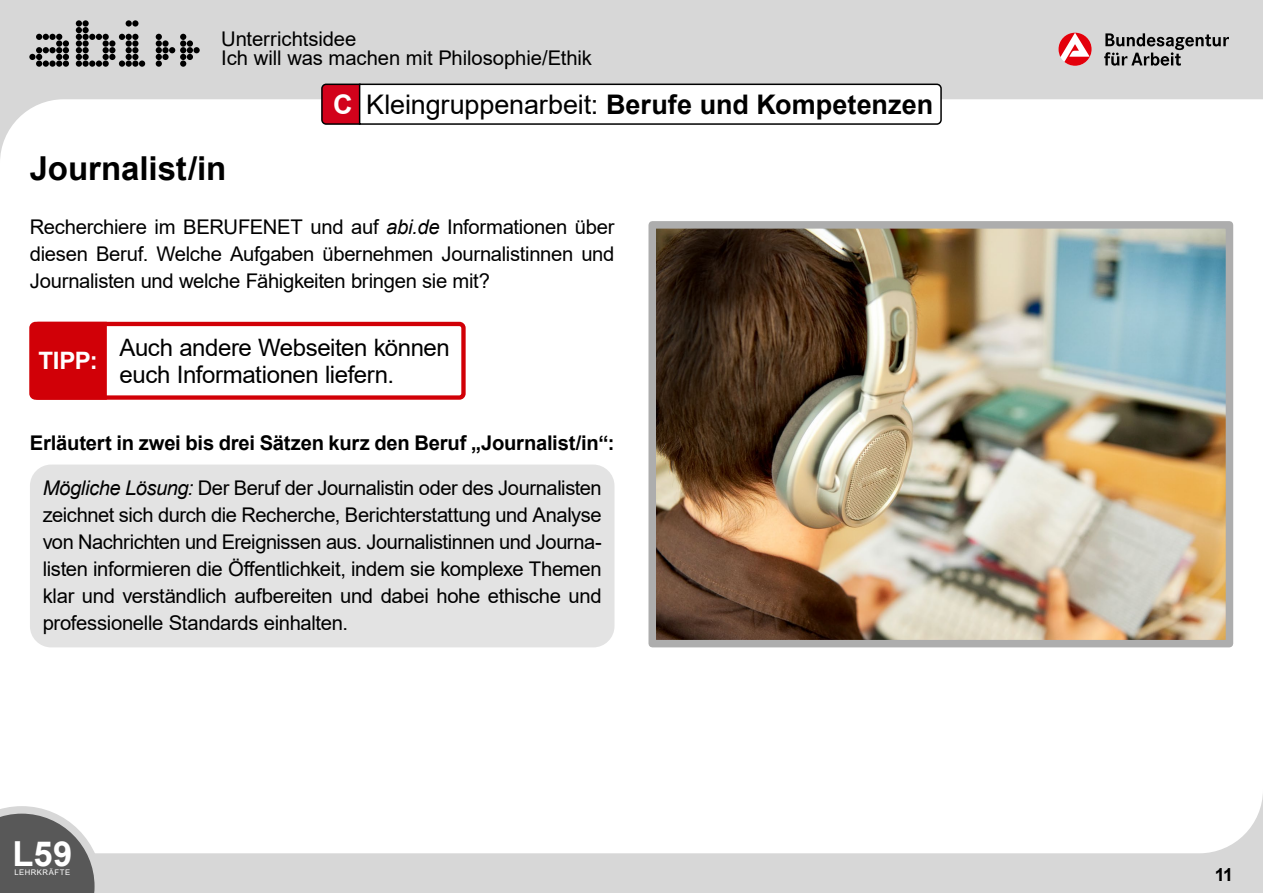
<style>
.page{position:relative;width:1263px;height:893px;background:#d7d7d7}
.page>*{position:absolute;margin:0;border:0;box-sizing:border-box;transform-origin:0 0}
.t1{font:700 34.5px "Arial";color:#fff}
.L_H2_22_pt{font:700 33px "Arial";letter-spacing:-.005em;color:#000}
.L_H1{font:700 27px "Arial";color:#000}
.Tipp_p_OE{font:24px/27px "Arial";letter-spacing:-.015em;color:#000}
.H3_TIPP{font:700 24px "Arial";color:#fff}
.L_p_OE_13_5{font:20.25px/27px "Arial";letter-spacing:-.015em;color:#000;text-align:justify}
.L_p_OE_13_5-2{font:700 20.25px "Arial";letter-spacing:-.01em;color:#000}
.t2{font:700 18px "Arial";color:#000}
.t3{font:7.65px "Arial";letter-spacing:.065em;color:#fff}
.s1{color:#fff}
.s2{font-weight:400}
.s3{font-style:italic}
</style>
<div class="page">
<div style="left:0;top:99px;width:1263px;height:754px;background:#fff"></div>
<svg style="left:0;top:806px;width:102px;height:87px;background:#818181"></svg>
<svg style="left:29px;top:34px;width:40px;height:33px"></svg>
<svg style="left:76px;top:20px;width:69px;height:47px"></svg>
<svg style="left:156px;top:34px;width:44px;height:33px"></svg>
<svg style="left:1104px;top:33px;width:125px;height:33px"></svg>
<svg style="left:1058px;top:33px;width:33px;height:33px"></svg>
<img style="left:657px;top:230px;width:567px;height:408px">
<div style="left:648px;top:221px;width:585px;height:426px;border:8px solid #adadad"></div>
<svg style="left:320px;top:83px;width:622px;height:43px;background:#e9dedf"></svg>
<div style="left:30px;top:465px;width:584px;height:182px;background:#e3e3e3;border-radius:21px"></div>
<div style="left:29px;top:322px;width:437px;height:78px;border:4px solid #d10007;border-radius:4px"></div>
<div style="left:30px;top:322px;width:77px;height:78px;background:#d10007"></div>
<p class="L_p_OE_13_5" style="left:221px;top:29px;width:372px;line-height:19.2px">Unterrichtsidee<br>Ich will was machen mit Philosophie/Ethik</p>
<h2 class="L_H2_22_pt" style="left:30px;top:145px;width:198px">Journalist/in</h2>
<h1 class="L_H1" style="left:333px;top:85px;width:602px"><span class="s1">C</span> <span class="s2">Kleingruppenarbeit:</span> Berufe und Kompetenzen</h1>
<p class="L_p_OE_13_5" style="left:30px;top:214px;width:586px">Recherchiere im BERUFENET und auf <span class="s3">abi.de</span> Informationen über diesen Beruf. Welche Aufgaben übernehmen Journalistinnen und Journalisten und welche Fähigkeiten bringen sie mit?</p>
<h3 class="H3_TIPP" style="left:38px;top:344px;width:61px">TIPP:</h3>
<p class="Tipp_p_OE" style="left:120px;top:334px;width:332px">Auch andere Webseiten können euch Informationen liefern.</p>
<p class="L_p_OE_13_5-2" style="left:30px;top:429px;width:586px">Erläutert in zwei bis drei Sätzen kurz den Beruf „Journalist/in“:</p>
<p class="L_p_OE_13_5" style="left:43px;top:474px;width:561px"><span class="s3">Mögliche Lösung:</span> Der Beruf der Journalistin oder des Journalisten zeichnet sich durch die Recherche, Berichterstattung und Analyse von Nachrichten und Ereignissen aus. Journalistinnen und Journa&shy;listen informieren die Öffentlichkeit, indem sie komplexe Themen klar und verständlich aufbereiten und dabei hohe ethische und professionelle Standards einhalten.</p>
<h1 class="t1" style="left:13px;top:830px;width:61px">L59</h1>
<p class="t3" style="left:15px;top:867px;width:57px">LEHRKRÄFTE</p>
<p class="t2" style="left:1215px;top:861px;width:20px">11</p>
</div>
